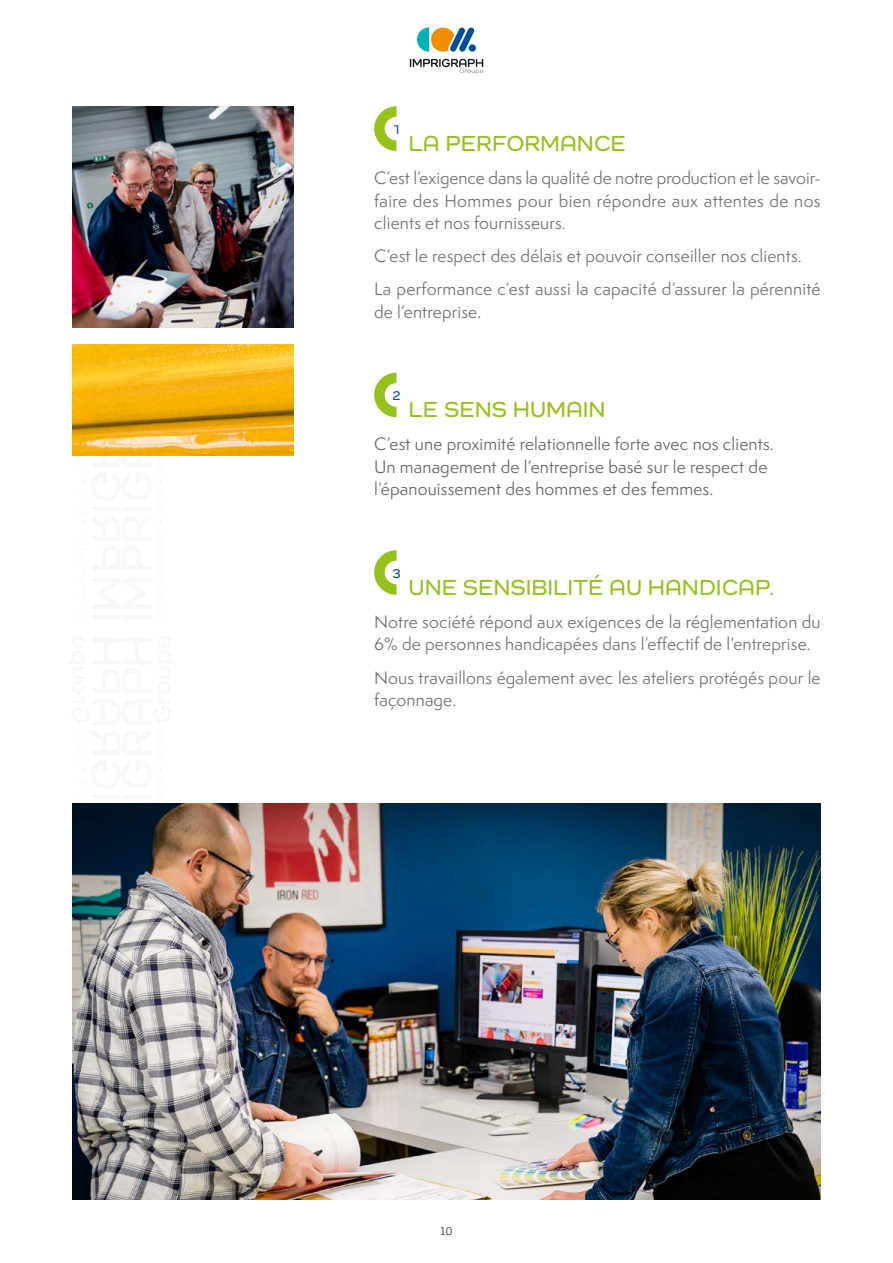
<style>
.page{position:relative;width:893px;height:1263px;background:#fff}
.page>*{position:absolute;margin:0;border:0;box-sizing:border-box;transform-origin:0 0}
.t1{font:600 22.5px "Como";letter-spacing:.03em;color:#94c11a}
.t2{font:16.5px/22.5px "Semplicita Pro";letter-spacing:.01em;color:#6e6e6e}
.t3{font:16.5px/22.5px "Semplicita Pro";letter-spacing:.01em;color:#626261}
.t4{font:600 13.5px "Como";color:#004e9f}
.t5{font:300 10.5px "Soho Gothic Std";color:#181716}
</style>
<div class="page">
<svg style="left:417px;top:27px;width:58px;height:25px"></svg>
<svg style="left:410px;top:59px;width:73px;height:15px"></svg>
<svg style="left:374px;top:106px;width:22px;height:45px"></svg>
<div style="left:385px;top:117px;width:23px;height:23px;background:#fff;border-radius:50%"></div>
<svg style="left:374px;top:373px;width:22px;height:44px"></svg>
<div style="left:385px;top:383px;width:23px;height:24px;background:#fff;border-radius:50%"></div>
<svg style="left:374px;top:550px;width:22px;height:45px"></svg>
<div style="left:385px;top:561px;width:23px;height:23px;background:#fff;border-radius:50%"></div>
<img style="left:72px;top:106px;width:221px;height:221px">
<img style="left:72px;top:344px;width:221px;height:111px">
<img style="left:72px;top:804px;width:749px;height:395px">
<p class="t4" style="left:392px;top:121px;width:10px">1</p>
<h1 class="t1" style="left:409px;top:130px;width:218px">LA PERFORMANCE</h1>
<p class="t2" style="left:374px;top:166px;width:448px;text-align:justify">C’est l’exigence dans la qualité de notre production et le savoir&shy;faire des Hommes pour bien répondre aux attentes de nos clients et nos fournisseurs.</p>
<p class="t2" style="left:374px;top:239px;width:448px;line-height:33.2px">C’est le respect des délais et pouvoir conseiller nos clients.<br>La performance c’est aussi la capacité d’assurer la pérennité</p>
<p class="t2" style="left:374px;top:300px;width:109px">de l’entreprise.</p>
<p class="t4" style="left:392px;top:387px;width:10px">2</p>
<h1 class="t1" style="left:409px;top:396px;width:198px">LE SENS HUMAIN</h1>
<p class="t3" style="left:374px;top:433px;width:401px">C’est une proximité relationnelle forte avec nos clients.<br>Un management de l’entreprise basé sur le respect de l’épanouissement des hommes et des femmes.</p>
<p class="t4" style="left:392px;top:565px;width:10px">3</p>
<h1 class="t1" style="left:409px;top:573px;width:367px">UNE SENSIBILITÉ AU HANDICAP.</h1>
<p class="t2" style="left:374px;top:610px;width:448px">Notre société répond aux exigences de la réglementation du<br>6% de personnes handicapées dans l’effectif de l’entreprise.</p>
<p class="t2" style="left:374px;top:666px;width:448px">Nous travaillons également avec les ateliers protégés pour le façonnage.</p>
<p class="t5" style="left:440px;top:1225px;width:13px">10</p>
</div>
